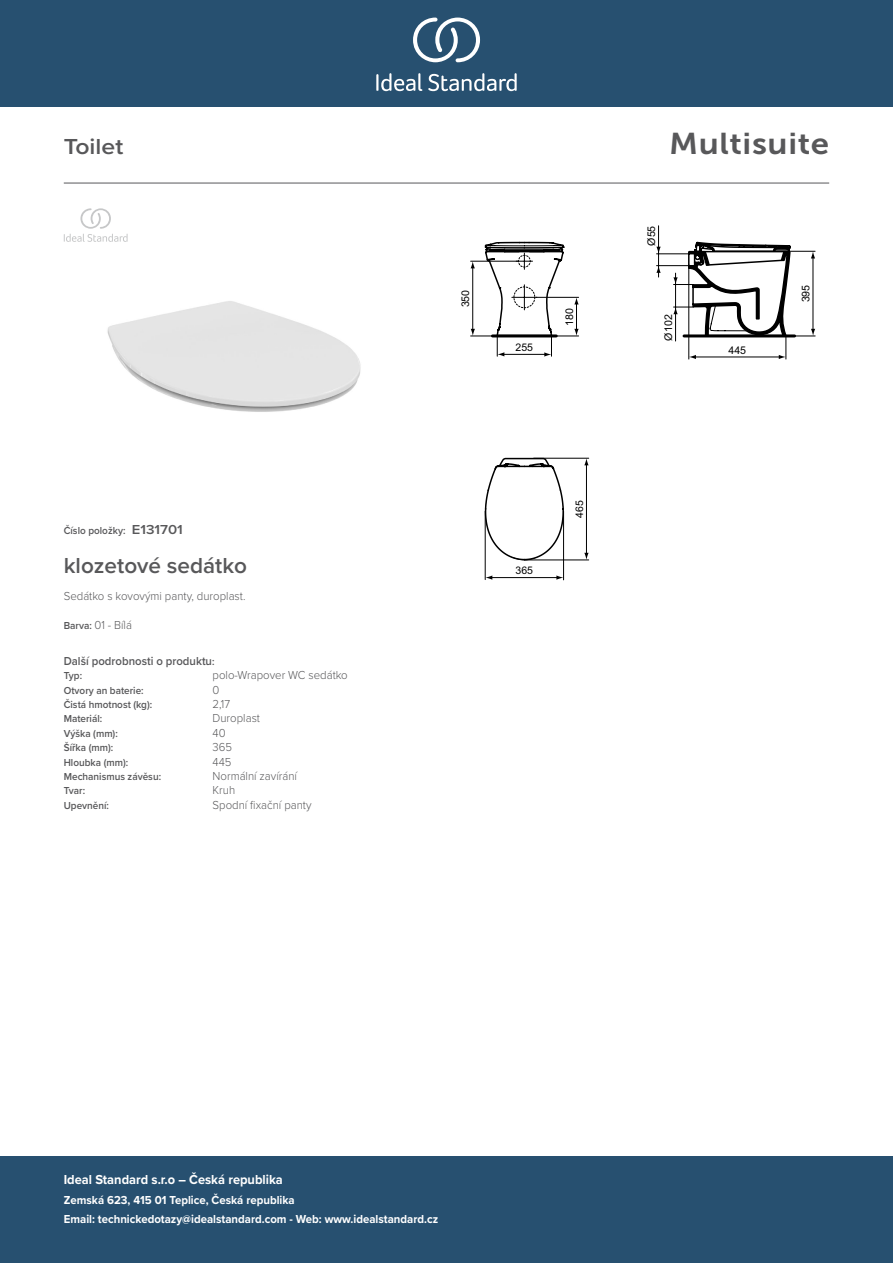
<style>
.page{position:relative;width:893px;height:1263px;background:#fff}
.page>*{position:absolute;margin:0;border:0;box-sizing:border-box;transform-origin:0 0}
._001_Produkttyp{font:30px "Museo Sans 700";letter-spacing:.02em;color:#58585a;scale:1.1 1}
.t1{font:600 22.5px "Proxima Nova";color:#58585a}
.t2{font:600 22.5px "Proxima Nova";color:#58585a;scale:1.1 1}
.t3{font:700 13.5px "Proxima Nova";color:#fff;scale:.95 1}
.t4{font:700 12px/19.5px "Proxima Nova";color:#fff;scale:.95 1}
.Type{font:300 12px "Proxima Nova";color:#58585a;scale:.95 1}
.t5{font:600 12px "Proxima Nova";color:#58585a;scale:.95 1}
.Fixing{font:300 12px "Proxima Nova";color:#58585a;scale:.95 1}
.Hinge_Mechanism{font:300 12px "Proxima Nova";color:#58585a;scale:.95 1}
.Colour{font:300 12px "Proxima Nova";color:#58585a;scale:.95 1}
.Material{font:300 12px "Proxima Nova";color:#58585a;scale:.95 1}
.Net_Weight__kg{font:300 12px "Proxima Nova";color:#58585a;scale:.95 1}
.Shape{font:300 12px "Proxima Nova";color:#58585a;scale:.95 1}
.Width__mm{font:300 12px "Proxima Nova";color:#58585a;scale:.95 1}
.Depth__mm{font:300 12px "Proxima Nova";color:#58585a;scale:.95 1}
.Height__mm{font:300 12px "Proxima Nova";color:#58585a;scale:.95 1}
.Tap_Holes{font:300 12px "Proxima Nova";color:#58585a;scale:.95 1}
.t6{font:10.65px "Arial";color:#000}
.Hinge_Mechanism-2{font:600 10.5px "Proxima Nova";color:#58585a;scale:.95 1}
.Net_Weight__kg-2{font:600 10.5px "Proxima Nova";color:#58585a;scale:.95 1}
.Tap_Holes-2{font:600 10.5px "Proxima Nova";color:#58585a;scale:.95 1}
.Depth__mm-2{font:600 10.5px "Proxima Nova";color:#58585a;scale:.95 1}
.Height__mm-2{font:600 10.5px "Proxima Nova";color:#58585a;scale:.95 1}
.Width__mm-2{font:600 10.5px "Proxima Nova";color:#58585a;scale:.95 1}
.Material-2{font:600 10.5px "Proxima Nova";color:#58585a;scale:.95 1}
.Fixing-2{font:600 10.5px "Proxima Nova";color:#58585a;scale:.95 1}
.t7{font:10.5px "Arial";color:#000}
.Shape-2{font:600 10.5px "Proxima Nova";color:#58585a;scale:.95 1}
.Type-2{font:600 10.5px "Proxima Nova";color:#58585a;scale:.95 1}
.s1{font-size:13.5px}
.s2{font-weight:600;font-size:10.5px}
.s3{font-size:10.5px}
</style>
<div class="page">
<div style="left:0;top:1157px;width:893px;height:106px;background:#275070"></div>
<div style="left:0;top:0;width:893px;height:107px;background:#275070"></div>
<svg style="left:428px;top:73px;width:89px;height:18px"></svg>
<svg style="left:376px;top:73px;width:46px;height:18px"></svg>
<svg style="left:413px;top:18px;width:67px;height:44px"></svg>
<hr style="left:64px;top:183px;width:765px;height:1px;background:#58585a">
<img style="left:107px;top:301px;width:254px;height:111px">
<svg style="left:484px;top:241px;width:303px;height:320px"></svg>
<hr style="left:485px;top:511px;width:1px;height:69px;background:#000">
<hr style="left:563px;top:511px;width:1px;height:69px;background:#000">
<hr style="left:491px;top:577px;width:67px;height:1px;background:#000">
<svg style="left:556px;top:575px;width:8px;height:5px"></svg>
<svg style="left:485px;top:575px;width:7px;height:5px"></svg>
<hr style="left:524px;top:559px;width:65px;height:1px;background:#000">
<hr style="left:534px;top:458px;width:55px;height:1px;background:#000">
<hr style="left:586px;top:463px;width:1px;height:91px;background:#000">
<svg style="left:584px;top:458px;width:5px;height:7px"></svg>
<svg style="left:584px;top:553px;width:5px;height:7px"></svg>
<hr style="left:536px;top:297px;width:43px;height:1px;background:#000">
<svg style="left:484px;top:241px;width:81px;height:116px"></svg>
<hr style="left:471px;top:336px;width:108px;height:1px;background:#000">
<hr style="left:471px;top:261px;width:47px;height:1px;background:#000">
<hr style="left:472px;top:267px;width:1px;height:64px;background:#000">
<svg style="left:471px;top:329px;width:4px;height:7px"></svg>
<svg style="left:574px;top:297px;width:5px;height:39px"></svg>
<svg style="left:471px;top:261px;width:4px;height:7px"></svg>
<hr style="left:656px;top:253px;width:33px;height:1px;background:#000">
<hr style="left:656px;top:265px;width:33px;height:1px;background:#000">
<hr style="left:658px;top:226px;width:1px;height:51px;background:#000">
<svg style="left:656px;top:247px;width:5px;height:7px"></svg>
<svg style="left:656px;top:266px;width:5px;height:7px"></svg>
<svg style="left:673px;top:241px;width:142px;height:118px"></svg>
<svg style="left:64px;top:208px;width:64px;height:34px"></svg>
<p class="t2" style="left:64px;top:130px;width:56px">Toilet</p>
<p class="_001_Produkttyp" style="left:669px;top:127px;width:147px">Multisuite</p>
<p class="Hinge_Mechanism-2" style="left:64px;top:522px;width:127px">Číslo položky: <span class="s1">E131701</span></p>
<p class="t1" style="left:64px;top:549px;width:185px">klozetové sedátko</p>
<p class="Type" style="left:64px;top:587px;width:193px">Sedátko s kovovými panty, duroplast.</p>
<p class="Colour" style="left:64px;top:616px;width:73px"><span class="s2">Barva:</span> 01 - Bílá</p>
<p class="t5" style="left:64px;top:652px;width:160px">Další podrobnosti o produktu<span class="s3">:</span></p>
<p class="Type-2" style="left:64px;top:668px;width:21px">Typ:</p>
<p class="Type" style="left:213px;top:666px;width:144px">polo-Wrapover WC sedátko</p>
<p class="Tap_Holes-2" style="left:64px;top:682px;width:86px">Otvory an baterie:</p>
<p class="Tap_Holes" style="left:213px;top:681px;width:9px">0</p>
<p class="Net_Weight__kg-2" style="left:64px;top:697px;width:95px">Čistá hmotnost (kg):</p>
<p class="Net_Weight__kg" style="left:213px;top:695px;width:20px">2,17</p>
<p class="Material-2" style="left:64px;top:711px;width:42px">Materiál:</p>
<p class="Material" style="left:213px;top:709px;width:51px">Duroplast</p>
<p class="Height__mm-2" style="left:64px;top:725px;width:58px">Výška (mm):</p>
<p class="Height__mm" style="left:213px;top:724px;width:15px">40</p>
<p class="Width__mm-2" style="left:64px;top:740px;width:54px">Šířka (mm):</p>
<p class="Width__mm" style="left:213px;top:738px;width:22px">365</p>
<p class="Depth__mm-2" style="left:64px;top:754px;width:69px">Hloubka (mm):</p>
<p class="Depth__mm" style="left:213px;top:753px;width:21px">445</p>
<p class="Hinge_Mechanism-2" style="left:64px;top:769px;width:104px">Mechanismus závěsu:</p>
<p class="Hinge_Mechanism" style="left:213px;top:767px;width:90px">Normální zavírání</p>
<p class="Shape-2" style="left:64px;top:783px;width:24px">Tvar:</p>
<p class="Shape" style="left:213px;top:781px;width:25px">Kruh</p>
<p class="Fixing-2" style="left:64px;top:797px;width:49px">Upevnění:</p>
<p class="Fixing" style="left:213px;top:796px;width:106px">Spodní fixační panty</p>
<p class="t6" style="left:458px;top:307px;width:19px;rotate:-90deg">350</p>
<p class="t7" style="left:516px;top:340px;width:19px">255</p>
<p class="t6" style="left:562px;top:325px;width:19px;rotate:-90deg">180</p>
<p class="t7" style="left:516px;top:563px;width:19px">365</p>
<p class="t7" style="left:572px;top:518px;width:19px;rotate:-90deg">465</p>
<p class="t6" style="left:644px;top:246px;width:22px;rotate:-90deg">Ø55</p>
<p class="t6" style="left:661px;top:340px;width:28px;rotate:-90deg">Ø102</p>
<p class="t6" style="left:728px;top:342px;width:19px">445</p>
<p class="t6" style="left:798px;top:302px;width:19px;rotate:-90deg">395</p>
<p class="t3" style="left:64px;top:1170px;width:232px">Ideal Standard s.r.o – Česká republika</p>
<p class="t4" style="left:64px;top:1190px;width:396px">Zemská 623, 415 01 Teplice, Česká republika<br>Email: technickedotazy@idealstandard.com - Web: www.idealstandard.cz</p>
</div>
